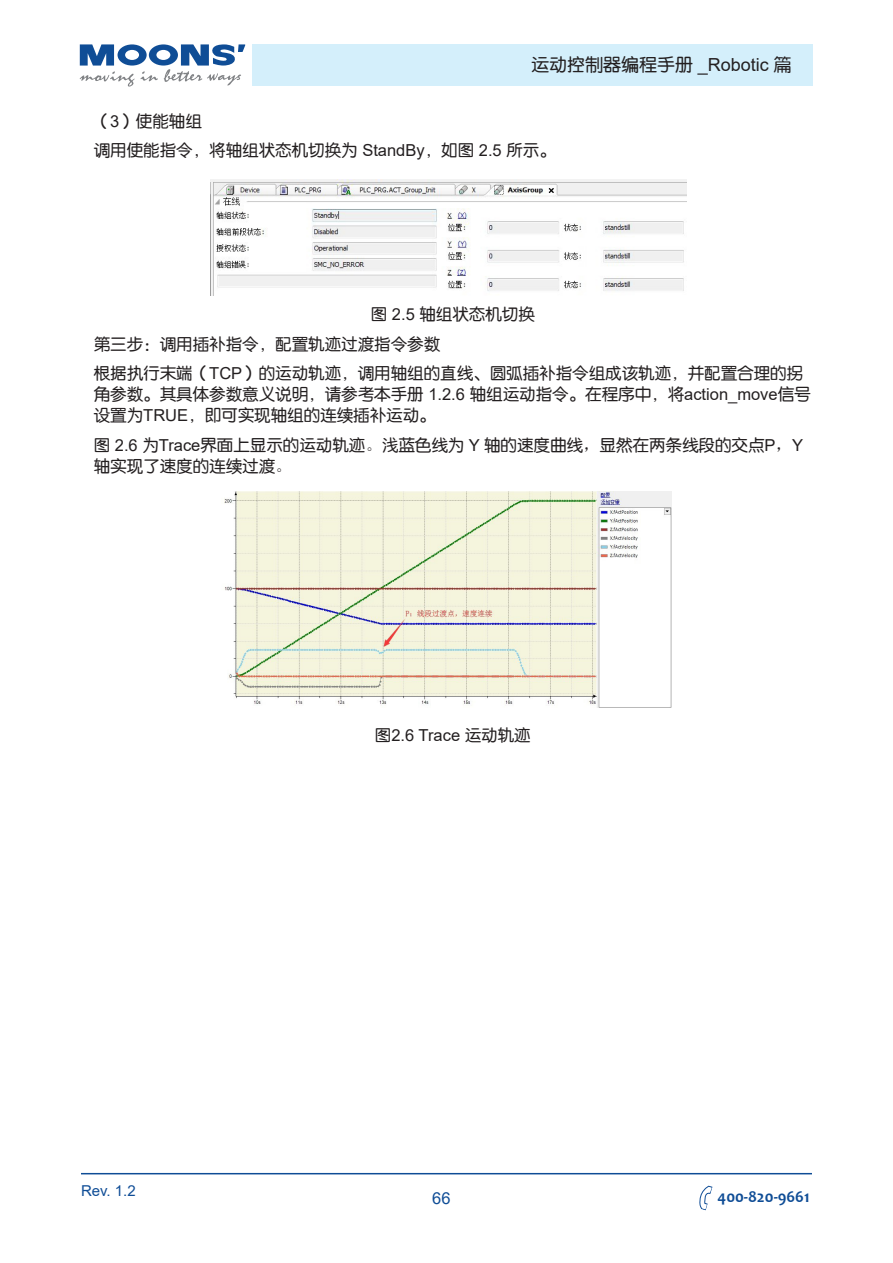
<style>
.page{position:relative;width:893px;height:1263px;background:#fff}
.page>*{position:absolute;margin:0;border:0;box-sizing:border-box;transform-origin:0 0}
.t1{font:18px "FZY3 JW GB1 0";color:#231f20}
.content_text1{font:16.5px/21px "FZY3 JW GB1 0";color:#231f20}
.content_text1-2{font:16.5px "Arial";color:#231f20}
.t2{font:700 16.5px "Candara";color:#0f4d96}
.t3{font:16.5px "Arial";color:#0f4d96}
.t4{font:15px "Arial";color:#0f4d96}
.s1{font-family:"Arial"}
.s2{font-family:"Sim Sun"}
.s3{font-family:"FZY3 JW GB1 0"}
</style>
<div class="page">
<hr style="left:81px;top:1173px;width:731px;height:1px;background:#0f4d96">
<svg style="left:699px;top:1186px;width:14px;height:24px"></svg>
<div style="left:252px;top:45px;width:561px;height:41px;background:#d4effb"></div>
<svg style="left:80px;top:44px;width:165px;height:43px"></svg>
<img style="left:210px;top:180px;width:477px;height:116px">
<img style="left:224px;top:491px;width:448px;height:217px">
<p class="t1" style="left:531px;top:55px;width:262px">运动控制器编程手册 <span class="s1">_Robotic</span> 篇</p>
<p class="content_text1" style="left:94px;top:111px;width:110px">（<span class="s1">3</span>）使能轴组</p>
<p class="content_text1" style="left:94px;top:140px;width:464px">调用使能指令，将轴组状态机切换为 <span class="s1">StandBy</span>，如图 <span class="s1">2.5</span> 所示。</p>
<p class="content_text1" style="left:371px;top:304px;width:166px">图 <span class="s1">2.5</span> 轴组状态机切换</p>
<p class="content_text1" style="left:94px;top:334px;width:348px">第三步：调用插补指令，配置轨迹过渡指令参数</p>
<p class="content_text1" style="left:94px;top:363px;width:718px">根据执行末端（<span class="s1">TCP</span>）的运动轨迹，调用轴组的直线、圆弧插补指令组成该轨迹，并配置合理的拐角参数。其具体参数意义说明，请参考本手册 <span class="s1">1.2.6</span> 轴组运动指令。在程序中，将<span class="s1">action_move</span>信号设置为<span class="s1">TRUE</span>，即可实现轴组的连续插补运动。</p>
<p class="content_text1" style="left:94px;top:435px;width:711px">图 <span class="s1">2.6</span> 为<span class="s1">Trace</span>界面上显示的运动轨迹<span class="s2">。</span>浅蓝色线为 <span class="s1">Y</span> 轴的速度曲线<span class="s2">，</span>显然在两条线段的交点<span class="s1">P</span><span class="s2">，</span><span class="s1">Y</span>轴实现了速度的连续过渡<span class="s2">。</span></p>
<p class="t4" style="left:81px;top:1180px;width:56px">Rev. 1.2</p>
<p class="content_text1-2" style="left:375px;top:723px;width:157px"><span class="s3">图</span>2.6 Trace <span class="s3">运动轨迹</span></p>
<p class="t3" style="left:432px;top:1187px;width:20px">66</p>
<p class="t2" style="left:717px;top:1186px;width:94px">400-820-9661</p>
</div>
